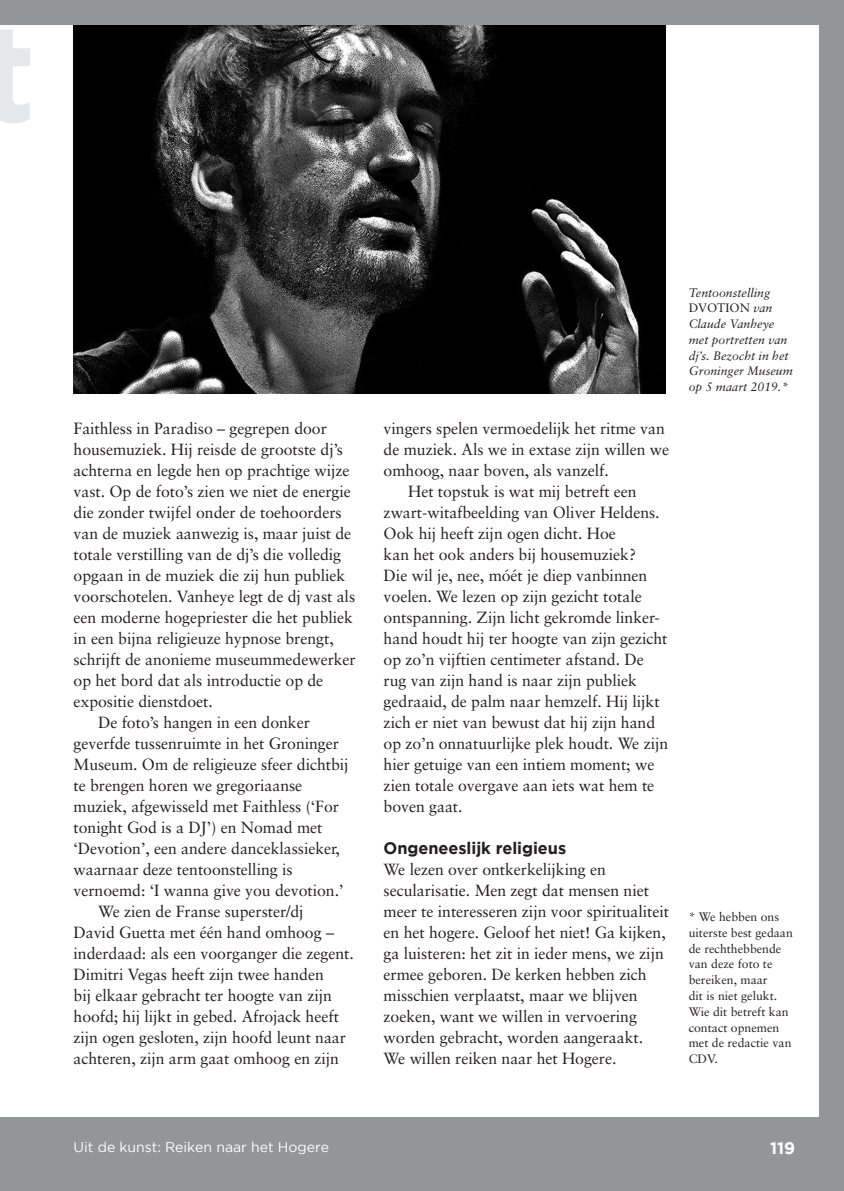
<style>
.page{position:relative;width:844px;height:1191px;background:#fff}
.page>*{position:absolute;margin:0;border:0;box-sizing:border-box;transform-origin:0 0}
.t1{font:700 137.38px "Gotham";color:#e6e7e9}
.t2{font:700 16.62px "Gotham";letter-spacing:-.005em;color:#231f20}
.t3{font:700 16.62px "Gotham";color:#fff}
.t4{font:16.1px/21px "Sabon LT";letter-spacing:-.005em;color:#231f20}
.t5{font:14px "Gotham";color:#fff}
.t6{font:12.25px/15.8px "Sabon LT";color:#231f20}
.t7{font:italic 12.25px/15.8px "Sabon LT";color:#231f20}
.s1{font-style:normal}
</style>
<div class="page">
<img style="left:73px;top:25px;width:592px;height:369px">
<div style="left:0;top:1117px;width:843px;height:74px;background:#939598"></div>
<div style="left:0;top:0;width:843px;height:24px;background:#939598"></div>
<div style="left:819px;top:0;width:24px;height:1191px;background:#939598"></div>
<h1 class="t1" style="left:-21px;top:-6px;width:59px">t</h1>
<p class="t4" style="left:73px;top:418px;width:255px">Faithless in Paradiso – gegrepen door</p>
<p class="t4" style="left:73px;top:439px;width:271px">housemuziek. Hij reisde de grootste dj’s</p>
<p class="t4" style="left:73px;top:460px;width:277px">achterna en legde hen op prachtige wijze</p>
<p class="t4" style="left:73px;top:481px;width:279px">vast. Op de foto’s zien we niet de energie</p>
<p class="t4" style="left:73px;top:502px;width:269px">die zonder twijfel onder de toehoorders</p>
<p class="t4" style="left:73px;top:523px;width:279px">van de muziek aanwezig is, maar juist de</p>
<p class="t4" style="left:73px;top:544px;width:269px">totale verstilling van de dj’s die volledig</p>
<p class="t4" style="left:73px;top:565px;width:273px">opgaan in de muziek die zij hun publiek</p>
<p class="t4" style="left:73px;top:586px;width:283px">voorschotelen. Vanheye legt de dj vast als</p>
<p class="t4" style="left:73px;top:607px;width:281px">een moderne hogepriester die het publiek</p>
<p class="t4" style="left:73px;top:628px;width:262px">in een bijna religieuze hypnose brengt,</p>
<p class="t4" style="left:73px;top:649px;width:284px">schrijft de anonieme museummedewerker</p>
<p class="t4" style="left:73px;top:670px;width:251px">op het bord dat als introductie op de</p>
<p class="t4" style="left:73px;top:691px;width:141px">expositie dienstdoet.</p>
<p class="t4" style="left:98px;top:712px;width:213px">De foto’s hangen in een donker</p>
<p class="t4" style="left:73px;top:733px;width:267px">geverfde tussenruimte in het Groninger</p>
<p class="t4" style="left:73px;top:754px;width:276px">Museum. Om de religieuze sfeer dichtbij</p>
<p class="t4" style="left:73px;top:775px;width:230px">te brengen horen we gregoriaanse</p>
<p class="t4" style="left:73px;top:796px;width:267px">muziek, afgewisseld met Faithless (‘For</p>
<p class="t4" style="left:73px;top:817px;width:250px">tonight God is a DJ’) en Nomad met</p>
<p class="t4" style="left:73px;top:838px;width:268px">‘Devotion’, een andere danceklassieker,</p>
<p class="t4" style="left:73px;top:859px;width:220px">waarnaar deze tentoonstelling is</p>
<p class="t4" style="left:73px;top:880px;width:271px">vernoemd: ‘I wanna give you devotion.’</p>
<p class="t4" style="left:98px;top:901px;width:207px">We zien de Franse superster/dj</p>
<p class="t4" style="left:73px;top:922px;width:262px">David Guetta met één hand omhoog –</p>
<p class="t4" style="left:73px;top:943px;width:282px">inderdaad: als een voorganger die zegent.</p>
<p class="t4" style="left:73px;top:964px;width:252px">Dimitri Vegas heeft zijn twee handen</p>
<p class="t4" style="left:73px;top:985px;width:260px">bij elkaar gebracht ter hoogte van zijn</p>
<p class="t4" style="left:73px;top:1006px;width:267px">hoofd; hij lijkt in gebed. Afrojack heeft</p>
<p class="t4" style="left:73px;top:1027px;width:274px">zijn ogen gesloten, zijn hoofd leunt naar</p>
<p class="t4" style="left:73px;top:1048px;width:267px">achteren, zijn arm gaat omhoog en zijn</p>
<p class="t4" style="left:383px;top:418px;width:282px">vingers spelen vermoedelijk het ritme van</p>
<p class="t4" style="left:383px;top:439px;width:287px">de muziek. Als we in extase zijn willen we</p>
<p class="t4" style="left:383px;top:460px;width:227px">omhoog, naar boven, als vanzelf.</p>
<p class="t4" style="left:408px;top:481px;width:230px">Het topstuk is wat mij betreft een</p>
<p class="t4" style="left:383px;top:502px;width:277px">zwart-witafbeelding van Oliver Heldens.</p>
<p class="t4" style="left:383px;top:523px;width:234px">Ook hij heeft zijn ogen dicht. Hoe</p>
<p class="t4" style="left:383px;top:544px;width:254px">kan het ook anders bij housemuziek?</p>
<p class="t4" style="left:383px;top:565px;width:265px">Die wil je, nee, móét je diep vanbinnen</p>
<p class="t4" style="left:383px;top:586px;width:259px">voelen. We lezen op zijn gezicht totale</p>
<p class="t4" style="left:383px;top:607px;width:276px">ontspanning. Zijn licht gekromde linker-</p>
<p class="t4" style="left:383px;top:628px;width:285px">hand houdt hij ter hoogte van zijn gezicht</p>
<p class="t4" style="left:383px;top:649px;width:261px">op zo’n vijftien centimeter afstand. De</p>
<p class="t4" style="left:383px;top:670px;width:255px">rug van zijn hand is naar zijn publiek</p>
<p class="t4" style="left:383px;top:691px;width:277px">gedraaid, de palm naar hemzelf. Hij lijkt</p>
<p class="t4" style="left:383px;top:712px;width:273px">zich er niet van bewust dat hij zijn hand</p>
<p class="t4" style="left:383px;top:733px;width:286px">op zo’n onnatuurlijke plek houdt. We zijn</p>
<p class="t4" style="left:383px;top:754px;width:272px">hier getuige van een intiem moment; we</p>
<p class="t4" style="left:383px;top:775px;width:272px">zien totale overgave aan iets wat hem te</p>
<p class="t4" style="left:383px;top:796px;width:80px">boven gaat.</p>
<p class="t2" style="left:383px;top:839px;width:184px">Ongeneeslijk religieus</p>
<p class="t4" style="left:383px;top:859px;width:287px">We lezen over ontkerkelijking en secularisatie. Men zegt dat mensen niet meer te interesseren zijn voor spiritualiteit en het hogere. Geloof het niet! Ga kijken, ga luisteren: het zit in ieder mens, we zijn ermee geboren. De kerken hebben zich misschien verplaatst, maar we blijven zoeken, want we willen in vervoering worden gebracht, worden aangeraakt.<br>We willen reiken naar het Hogere.</p>
<p class="t7" style="left:688px;top:284px;width:106px">Tentoonstelling<br><span class="s1">DVOTION</span> van<br>Claude Vanheye met portretten van dj’s. Bezocht in het<br>Groninger Museum op 5 maart 2019.*</p>
<p class="t6" style="left:688px;top:909px;width:106px">* We hebben ons uiterste best gedaan de rechthebbende van deze foto te bereiken, maar<br>dit is niet gelukt.<br>Wie dit betreft kan contact opnemen met de redactie van<br>CDV.</p>
<p class="t5" style="left:73px;top:1138px;width:257px">Uit de kunst: Reiken naar het Hogere</p>
<p class="t3" style="left:769px;top:1138px;width:27px">119</p>
</div>
